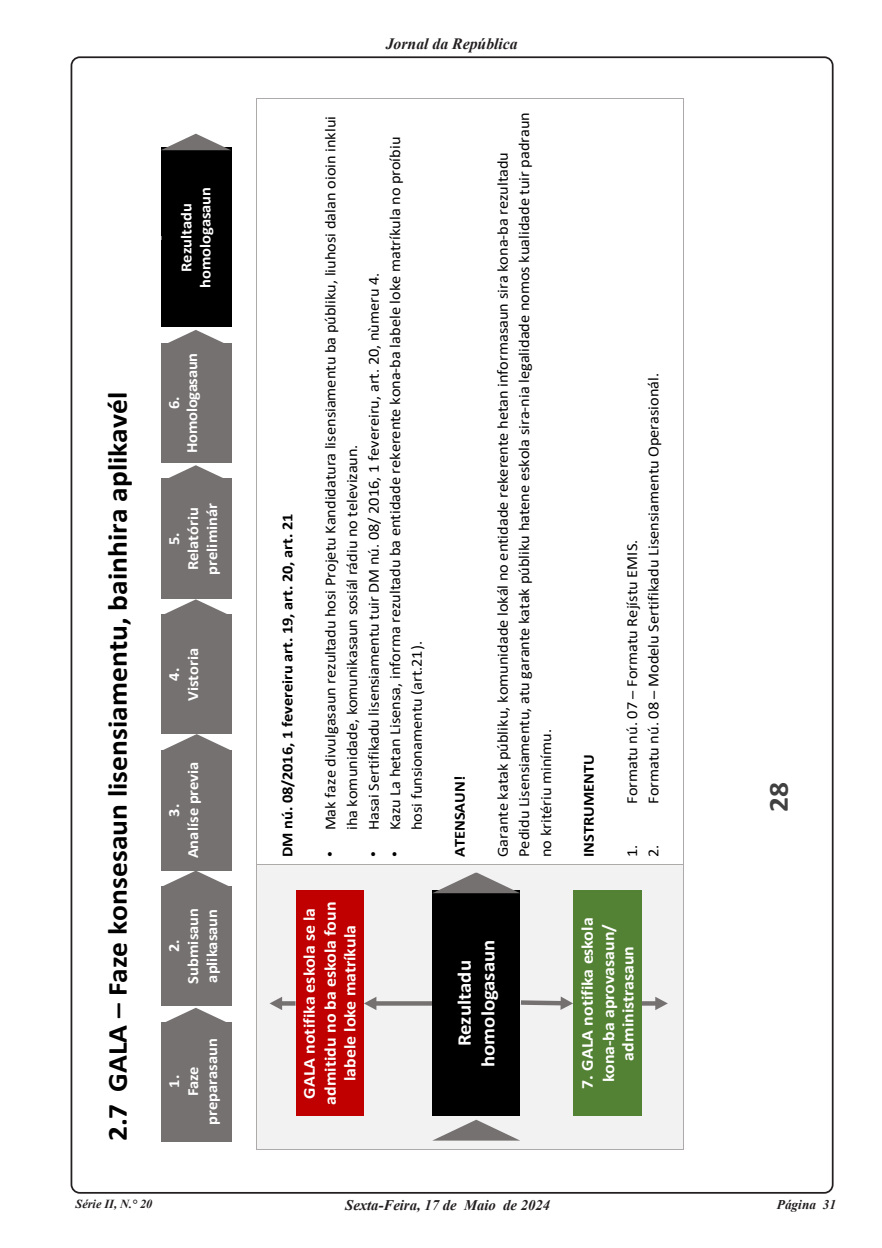
<style>
.page{position:relative;width:882px;height:1248px;background:#fff}
.page>*{position:absolute;margin:0;border:0;box-sizing:border-box;transform-origin:0 0}
.t1{font:700 27.75px "Calibri";color:#000;scale:1.06 1}
.t2{font:700 27.75px "Calibri";color:#404040;scale:1.06 1}
.t3{font:700 19.5px/23.8px "Calibri";color:#fff;text-align:center;scale:1.07 1}
.t4{font:700 16.76px/21.1px "Calibri";color:#fff;text-align:center;scale:1.07 1}
.t5{font:italic 700 15.75px "Times New Roman";color:#231f20}
.t6{font:700 15.57px/19.1px "Calibri";color:#fff;text-align:center;scale:1.06 1}
.t7{font:700 15.57px/18.1px "Calibri";letter-spacing:-.02em;color:#fff;text-align:center;scale:1.06 1}
.t8{font:15.4px/21.6px "Calibri";color:#000;scale:1.06 1}
.t9{font:700 15.4px "Calibri";letter-spacing:-.005em;color:#000;scale:1.06 1}
.t10{font:italic 700 14.7px "Times New Roman";color:#231f20}
.t11{font:italic 700 13.3px "Times New Roman";color:#231f20}
.t12{font:italic 700 12.25px "Times New Roman";color:#231f20}
.s1{font-family:"Arial"}
</style>
<div class="page">
<div style="left:256px;top:865px;width:427px;height:283px;background:#f2f2f2"></div>
<hr style="left:256px;top:865px;width:1px;height:284px;background:#aeaaaa">
<hr style="left:256px;top:99px;width:1px;height:765px;background:#aeaaaa">
<hr style="left:256px;top:1149px;width:427px;height:1px;background:#aeaaaa">
<hr style="left:683px;top:865px;width:1px;height:284px;background:#aeaaaa">
<hr style="left:256px;top:864px;width:427px;height:1px;background:#aeaaaa">
<hr style="left:683px;top:99px;width:1px;height:765px;background:#aeaaaa">
<hr style="left:256px;top:98px;width:427px;height:1px;background:#aeaaaa">
<div style="left:161px;top:1021px;width:70px;height:120px;background:#767171"></div>
<div style="left:161px;top:886px;width:70px;height:119px;background:#767171"></div>
<div style="left:161px;top:614px;width:70px;height:120px;background:#767171"></div>
<div style="left:161px;top:750px;width:70px;height:120px;background:#767171"></div>
<div style="left:161px;top:479px;width:70px;height:120px;background:#767171"></div>
<div style="left:161px;top:343px;width:70px;height:120px;background:#767171"></div>
<div style="left:161px;top:148px;width:70px;height:179px;background:#000"></div>
<svg style="left:161px;top:1007px;width:70px;height:15px"></svg>
<svg style="left:161px;top:870px;width:70px;height:16px"></svg>
<svg style="left:163px;top:734px;width:67px;height:16px"></svg>
<svg style="left:165px;top:599px;width:62px;height:15px"></svg>
<svg style="left:161px;top:465px;width:70px;height:14px"></svg>
<svg style="left:168px;top:330px;width:56px;height:13px"></svg>
<svg style="left:161px;top:134px;width:70px;height:16px"></svg>
<div style="left:432px;top:890px;width:88px;height:225px;background:#000"></div>
<div style="left:573px;top:890px;width:69px;height:225px;background:#548235"></div>
<div style="left:296px;top:890px;width:68px;height:225px;background:#c00000"></div>
<svg style="left:364px;top:997px;width:68px;height:13px"></svg>
<svg style="left:270px;top:997px;width:26px;height:13px"></svg>
<svg style="left:521px;top:996px;width:52px;height:13px"></svg>
<svg style="left:642px;top:997px;width:26px;height:13px"></svg>
<svg style="left:434px;top:1119px;width:85px;height:21px"></svg>
<svg style="left:433px;top:872px;width:87px;height:21px"></svg>
<p class="t1" style="left:98px;top:1141px;width:708px;rotate:-90deg">2.7 GALA – Faze konsesaun lisensiamentu, bainhira aplikavél</p>
<p class="t6" style="left:177px;top:288px;width:97px;rotate:-90deg">Rezultadu homologasaun</p>
<p class="t7" style="left:165px;top:452px;width:95px;rotate:-90deg">6.<br>Homologasaun</p>
<p class="t6" style="left:164px;top:574px;width:69px;rotate:-90deg">5.<br>Relatóriu preliminár</p>
<p class="t6" style="left:164px;top:701px;width:51px;rotate:-90deg">4.<br>Vistoria</p>
<p class="t6" style="left:164px;top:858px;width:93px;rotate:-90deg">3.<br>Analíse previa</p>
<p class="t6" style="left:164px;top:983px;width:73px;rotate:-90deg">2.<br>Submisaun aplikasaun</p>
<p class="t6" style="left:164px;top:1124px;width:83px;rotate:-90deg">1.<br>Faze preparasaun</p>
<p class="t5" style="left:386px;top:33px;width:134px">Jornal da República</p>
<p class="t9" style="left:276px;top:857px;width:325px;rotate:-90deg">DM nú. 08/2016, 1 fevereiru art. 19, art. 20, art. 21</p>
<p class="t8" style="left:319px;top:830px;width:675px;line-height:21.4px;text-indent:-27px;rotate:-90deg"><span class="s1">•</span> Mak faze divulgasaun rezultadu hosi Projetu Kandidatura lisensiamentu ba públiku, liuhosi dalan oioin inklui iha komunidade, komunikasaun sosiál rádiu no televizaun.</p>
<p class="t8" style="left:362px;top:857px;width:553px;rotate:-90deg"><span class="s1">•</span> Hasai Sertifikadu lisensiamentu tuir DM nú. 08/ 2016, 1 fevereiru, art. 20, nùmeru 4.</p>
<p class="t8" style="left:384px;top:830px;width:656px;line-height:21.7px;text-indent:-27px;rotate:-90deg"><span class="s1">•</span> Kazu La hetan Lisensa, informa rezultadu ba entidade rekerente kona-ba labele loke matríkula no proíbiu hosi funsionamentu (art.21).</p>
<p class="t4" style="left:299px;top:1104px;width:191px;rotate:-90deg">GALA notifika eskola se la admitidu no ba eskola foun</p>
<p class="t4" style="left:339px;top:1081px;width:147px;rotate:-90deg">labele loke matríkula</p>
<p class="t9" style="left:449px;top:857px;width:78px;rotate:-90deg">ATENSAUN!</p>
<p class="t8" style="left:492px;top:857px;width:704px;rotate:-90deg">Garante katak públiku, komunidade lokál no entidade rekerente hetan informasaun sira kona-ba rezultadu<br>Pedidu Lisensiamentu, atu garante katak públiku hatene eskola sira-nia legalidade nomos kualidade tuir padraun no kritériu minímu.</p>
<p class="t3" style="left:452px;top:1066px;width:121px;rotate:-90deg">Rezultadu homologasaun</p>
<p class="t9" style="left:578px;top:857px;width:98px;rotate:-90deg">INSTRUMENTU</p>
<p class="t8" style="left:621px;top:803px;width:250px;rotate:-90deg">Formatu nú. 07 – Formatu Rejístu EMIS.</p>
<p class="t8" style="left:642px;top:803px;width:408px;rotate:-90deg">Formatu nú. 08 – Modelu Sertifikadu Lisensiamentu Operasionál.</p>
<p class="t8" style="left:621px;top:857px;width:13px;rotate:-90deg">1.</p>
<p class="t8" style="left:642px;top:857px;width:13px;rotate:-90deg">2.</p>
<p class="t4" style="left:577px;top:1088px;width:161px;rotate:-90deg">7. GALA notifika eskola kona-ba aprovasaun/</p>
<p class="t4" style="left:617px;top:1060px;width:108px;rotate:-90deg">administrasaun</p>
<p class="t2" style="left:759px;top:811px;width:30px;rotate:-90deg">28</p>
<p class="t12" style="left:76px;top:1195px;width:78px">Série II, N.° 20</p>
<p class="t10" style="left:345px;top:1194px;width:206px">Sexta-Feira, 17 de Maio de 2024</p>
<p class="t11" style="left:777px;top:1195px;width:61px">Página 31</p>
</div>
